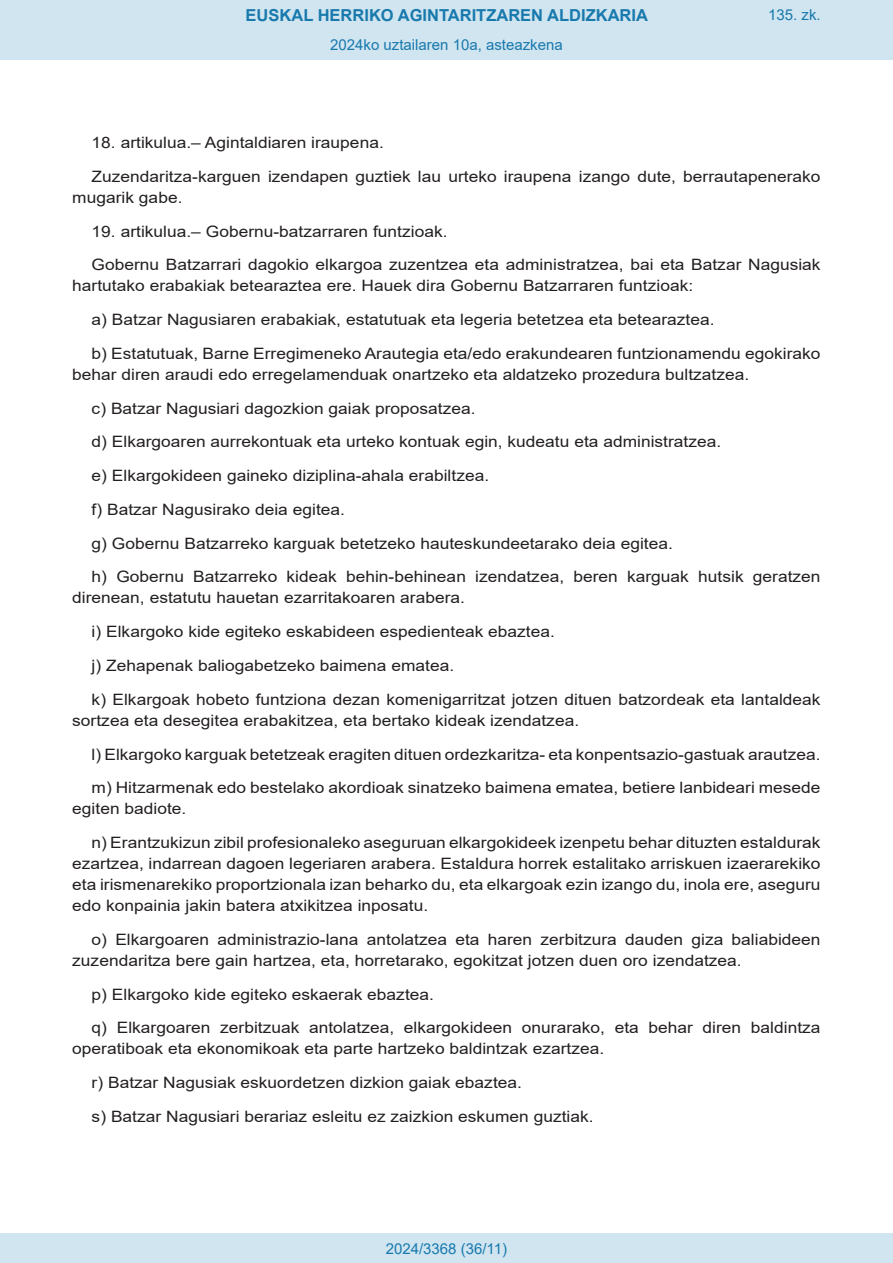
<style>
.page{position:relative;width:893px;height:1263px;background:#fff}
.page>*{position:absolute;margin:0;border:0;box-sizing:border-box;transform-origin:0 0}
.t1{font:700 16.5px "Arial";color:#1879ad}
.BOPVDetalle{font:15.6px/21px "Arial";color:#231f20;scale:1.11 1}
.Paginacion_Centro{font:15px "Arial";color:#1879ad}
</style>
<div class="page">
<div style="left:0;top:0;width:893px;height:60px;background:#d0e5f0"></div>
<div style="left:0;top:1233px;width:893px;height:30px;background:#d0e5f0"></div>
<p class="t1" style="left:246px;top:3px;width:404px">EUSKAL HERRIKO AGINTARITZAREN ALDIZKARIA</p>
<p class="Paginacion_Centro" style="left:330px;top:35px;width:234px">2024ko uztailaren 10a, asteazkena</p>
<p class="Paginacion_Centro" style="left:768px;top:5px;width:54px">135. zk.</p>
<p class="BOPVDetalle" style="left:92px;top:132px;width:265px">18. artikulua.– Agintaldiaren iraupena.</p>
<p class="BOPVDetalle" style="left:72px;top:166px;width:676px;text-indent:19px">Zuzendaritza-karguen izendapen guztiek lau urteko iraupena izango dute, berrautapenerako mugarik gabe.</p>
<p class="BOPVDetalle" style="left:92px;top:221px;width:322px">19. artikulua.– Gobernu-batzarraren funtzioak.</p>
<p class="BOPVDetalle" style="left:72px;top:254px;width:676px;text-indent:19px">Gobernu Batzarrari dagokio elkargoa zuzentzea eta administratzea, bai eta Batzar Nagusiak hartutako erabakiak betearaztea ere. Hauek dira Gobernu Batzarraren funtzioak:</p>
<p class="BOPVDetalle" style="left:92px;top:309px;width:563px">a) Batzar Nagusiaren erabakiak, estatutuak eta legeria betetzea eta betearaztea.</p>
<p class="BOPVDetalle" style="left:72px;top:343px;width:676px;text-indent:19px">b) Estatutuak, Barne Erregimeneko Arautegia eta/edo erakundearen funtzionamendu egokirako behar diren araudi edo erregelamenduak onartzeko eta aldatzeko prozedura bultzatzea.</p>
<p class="BOPVDetalle" style="left:92px;top:398px;width:347px">c) Batzar Nagusiari dagozkion gaiak proposatzea.</p>
<p class="BOPVDetalle" style="left:92px;top:431px;width:569px">d) Elkargoaren aurrekontuak eta urteko kontuak egin, kudeatu eta administratzea.</p>
<p class="BOPVDetalle" style="left:92px;top:465px;width:360px">e) Elkargokideen gaineko diziplina-ahala erabiltzea.</p>
<p class="BOPVDetalle" style="left:92px;top:499px;width:230px">f) Batzar Nagusirako deia egitea.</p>
<p class="BOPVDetalle" style="left:92px;top:533px;width:525px">g) Gobernu Batzarreko karguak betetzeko hauteskundeetarako deia egitea.</p>
<p class="BOPVDetalle" style="left:72px;top:566px;width:676px;text-indent:19px">h) Gobernu Batzarreko kideak behin-behinean izendatzea, beren karguak hutsik geratzen direnean, estatutu hauetan ezarritakoaren arabera.</p>
<p class="BOPVDetalle" style="left:92px;top:621px;width:419px">i) Elkargoko kide egiteko eskabideen espedienteak ebaztea.</p>
<p class="BOPVDetalle" style="left:92px;top:655px;width:328px">j) Zehapenak baliogabetzeko baimena ematea.</p>
<p class="BOPVDetalle" style="left:72px;top:689px;width:676px;text-indent:19px">k) Elkargoak hobeto funtziona dezan komenigarritzat jotzen dituen batzordeak eta lantaldeak sortzea eta desegitea erabakitzea, eta bertako kideak izendatzea.</p>
<p class="BOPVDetalle" style="left:92px;top:743px;width:658px">l) Elkargoko karguak betetzeak eragiten dituen ordezkaritza- eta konpentsazio-gastuak arautzea.</p>
<p class="BOPVDetalle" style="left:72px;top:777px;width:676px;text-indent:19px">m) Hitzarmenak edo bestelako akordioak sinatzeko baimena ematea, betiere lanbideari mesede egiten badiote.</p>
<p class="BOPVDetalle" style="left:72px;top:832px;width:676px;text-align:justify;text-indent:19px">n) Erantzukizun zibil profesionaleko aseguruan elkargokideek izenpetu behar dituzten estaldurak ezartzea, indarrean dagoen legeriaren arabera. Estaldura horrek estalitako arriskuen izaerarekiko eta irismenarekiko proportzionala izan beharko du, eta elkargoak ezin izango du, inola ere, aseguru edo konpainia jakin batera atxikitzea inposatu.</p>
<p class="BOPVDetalle" style="left:72px;top:929px;width:676px;text-indent:19px">o) Elkargoaren administrazio-lana antolatzea eta haren zerbitzura dauden giza baliabideen zuzendaritza bere gain hartzea, eta, horretarako, egokitzat jotzen duen oro izendatzea.</p>
<p class="BOPVDetalle" style="left:92px;top:983px;width:310px">p) Elkargoko kide egiteko eskaerak ebaztea.</p>
<p class="BOPVDetalle" style="left:72px;top:1017px;width:676px;text-indent:19px">q) Elkargoaren zerbitzuak antolatzea, elkargokideen onurarako, eta behar diren baldintza operatiboak eta ekonomikoak eta parte hartzeko baldintzak ezartzea.</p>
<p class="BOPVDetalle" style="left:92px;top:1072px;width:389px">r) Batzar Nagusiak eskuordetzen dizkion gaiak ebaztea.</p>
<p class="BOPVDetalle" style="left:92px;top:1106px;width:454px">s) Batzar Nagusiari berariaz esleitu ez zaizkion eskumen guztiak.</p>
<p class="Paginacion_Centro" style="left:386px;top:1238px;width:123px">2024/3368 (36/11)</p>
</div>
